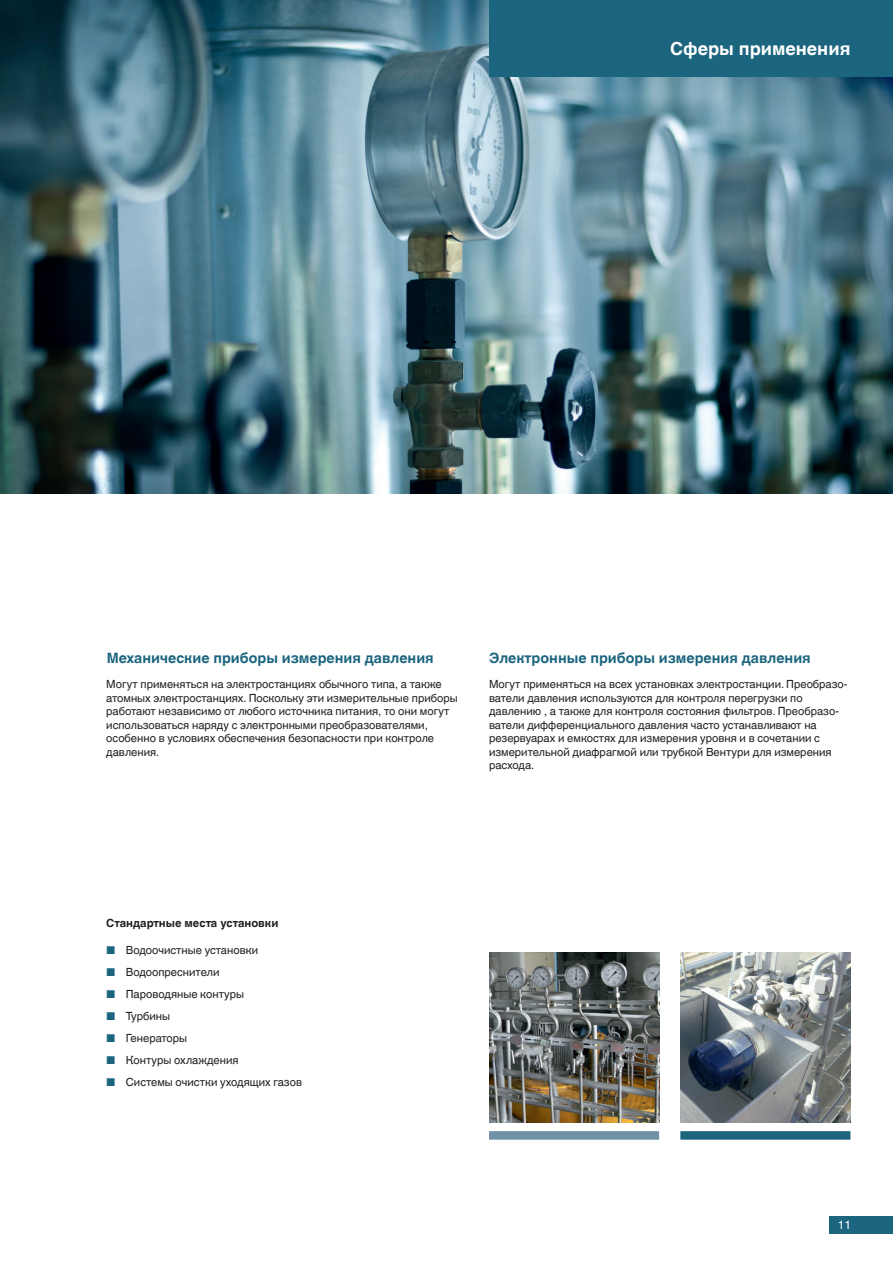
<style>
.page{position:relative;width:893px;height:1263px;background:#fff}
.page>*{position:absolute;margin:0;border:0;box-sizing:border-box;transform-origin:0 0}
.Category_right_GREP{font:700 18px "Helvetica World";color:#fff}
.Subline_11_16_GREP{font:700 14.25px "Helvetica World";color:#1c657f}
.t1{font:12px "Helvetica World";color:#fff}
.Body_9_12_GREP{font:11.25px/13.5px "Helvetica World";color:#231f20}
.Body_9_12_GREP-2{font:700 11.25px "Helvetica World";color:#231f20}
.s1{color:#1c657f}
</style>
<div class="page">
<img style="left:0;top:0;width:893px;height:493px">
<div style="left:489px;top:1131px;width:170px;height:9px;background:#6f92a7"></div>
<div style="left:680px;top:1131px;width:170px;height:9px;background:#1c657f"></div>
<img style="left:680px;top:952px;width:170px;height:171px">
<img style="left:489px;top:952px;width:170px;height:171px">
<div style="left:829px;top:1216px;width:64px;height:17px;background:#1c657f"></div>
<div style="left:489px;top:0;width:404px;height:77px;background:#1c657f"></div>
<p class="Category_right_GREP" style="left:670px;top:39px;width:182px">Сферы применения</p>
<p class="Subline_11_16_GREP" style="left:107px;top:650px;width:328px">Механические приборы измерения давления</p>
<p class="Subline_11_16_GREP" style="left:489px;top:650px;width:323px">Электронные приборы измерения давления</p>
<p class="Body_9_12_GREP" style="left:106px;top:678px;width:353px">Могут применяться на электростанциях обычного типа, а также атомных электростанциях. Поскольку эти измерительные приборы работают независимо от любого источника питания, то они могут использоваться наряду с электронными преобразователями, особенно в условиях обеспечения безопасности при контроле давления.</p>
<p class="Body_9_12_GREP" style="left:489px;top:678px;width:360px">Могут применяться на всех установках электростанции. Преобразо&shy;ватели давления используются для контроля перегрузки по давлению , а также для контроля состояния фильтров. Преобразо&shy;ватели дифференциального давления часто устанавливают на резервуарах и емкостях для измерения уровня и в сочетании с измерительной диафрагмой или трубкой Вентури для измерения расхода.</p>
<p class="Body_9_12_GREP-2" style="left:106px;top:916px;width:174px">Стандартные места установки</p>
<p class="Body_9_12_GREP" style="left:106px;top:943px;width:153px"><span class="s1">■</span> Водоочистные установки</p>
<p class="Body_9_12_GREP" style="left:106px;top:965px;width:115px"><span class="s1">■</span> Водоопреснители</p>
<p class="Body_9_12_GREP" style="left:106px;top:987px;width:139px"><span class="s1">■</span> Пароводяные контуры</p>
<p class="Body_9_12_GREP" style="left:106px;top:1009px;width:65px"><span class="s1">■</span> Турбины</p>
<p class="Body_9_12_GREP" style="left:106px;top:1031px;width:82px"><span class="s1">■</span> Генераторы</p>
<p class="Body_9_12_GREP" style="left:106px;top:1053px;width:134px"><span class="s1">■</span> Контуры охлаждения</p>
<p class="Body_9_12_GREP" style="left:106px;top:1075px;width:197px"><span class="s1">■</span> Системы очистки уходящих газов</p>
<p class="t1" style="left:838px;top:1218px;width:15px">11</p>
</div>
